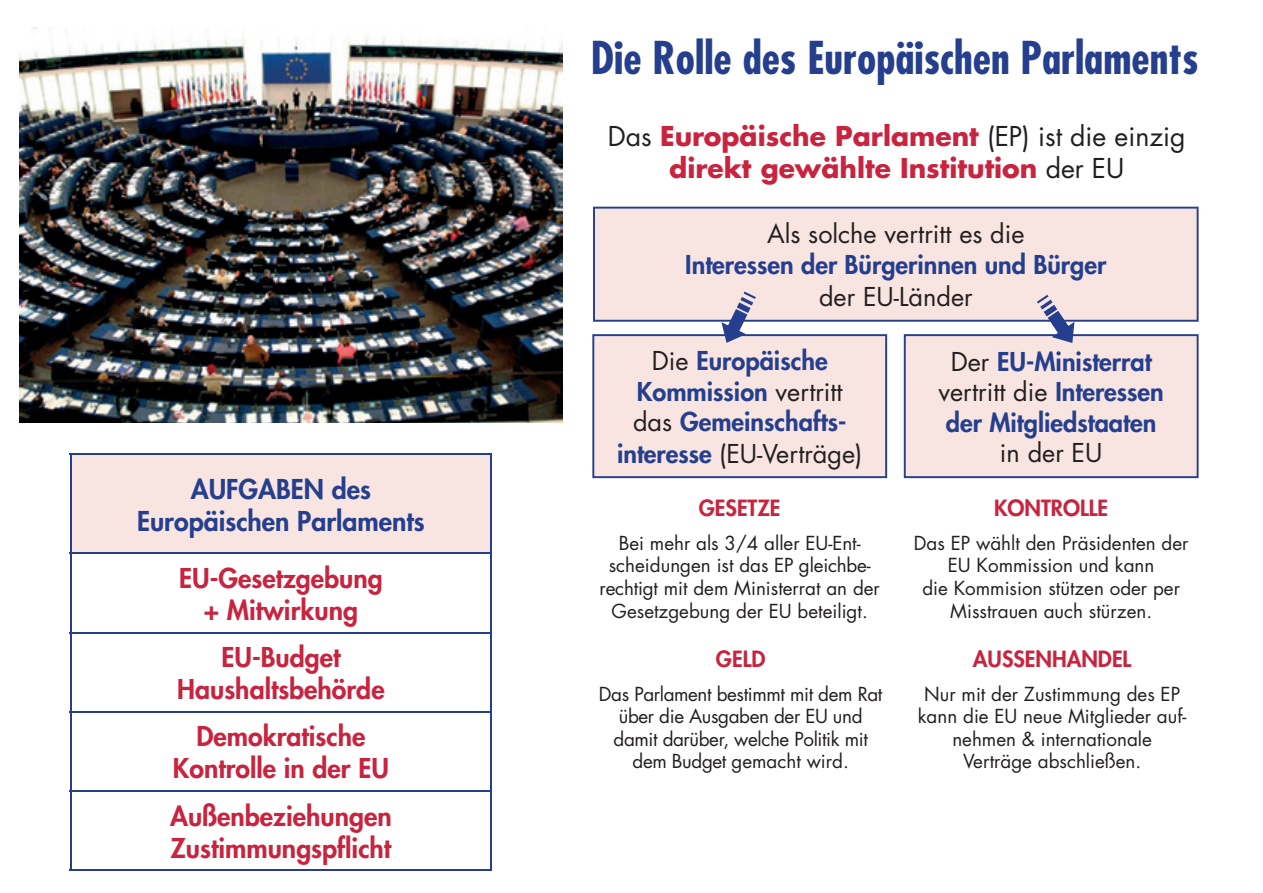
<style>
.page{position:relative;width:1263px;height:893px;background:#fff}
.page>*{position:absolute;margin:0;border:0;box-sizing:border-box;transform-origin:0 0}
.t1{font:700 condensed 44.1px "Futura Std";color:#253f8e}
.t2{font:800 26.55px/32px "Futura Std";color:#c8233f;text-align:center}
.t3{font:700 26.55px/32px "Futura Std";color:#c8233f;text-align:center}
.t4{font:800 26.55px/32px "Futura Std";color:#253f8e;text-align:center}
.t5{font:800 25.2px/30.9px "Futura Std";color:#253f8e;text-align:center}
.t6{font:25.2px "Futura Std";color:#231f20}
.t7{font:800 21.75px "Futura Std";color:#c8233f}
.t8{font:18.75px/22.5px "Futura Std";color:#231f20;text-align:center}
.t9{font:18.75px/22.5px "Futura Std";letter-spacing:-.02em;color:#231f20;text-align:center}
.s1{font-weight:400;color:#231f20}
</style>
<div class="page">
<div style="left:71px;top:454px;width:420px;height:99px;background:#f8e5e1"></div>
<hr style="left:70px;top:453px;width:422px;height:2px;background:#253f8e">
<hr style="left:70px;top:455px;width:2px;height:97px;background:#253f8e">
<hr style="left:490px;top:455px;width:2px;height:97px;background:#253f8e">
<hr style="left:70px;top:552px;width:422px;height:2px;background:#253f8e">
<hr style="left:70px;top:554px;width:2px;height:78px;background:#253f8e">
<hr style="left:490px;top:554px;width:2px;height:78px;background:#253f8e">
<hr style="left:70px;top:632px;width:422px;height:2px;background:#253f8e">
<hr style="left:70px;top:634px;width:2px;height:77px;background:#253f8e">
<hr style="left:490px;top:634px;width:2px;height:77px;background:#253f8e">
<hr style="left:70px;top:711px;width:422px;height:2px;background:#253f8e">
<hr style="left:70px;top:713px;width:2px;height:77px;background:#253f8e">
<hr style="left:490px;top:713px;width:2px;height:77px;background:#253f8e">
<hr style="left:70px;top:790px;width:422px;height:2px;background:#253f8e">
<hr style="left:70px;top:792px;width:2px;height:77px;background:#253f8e">
<hr style="left:490px;top:792px;width:2px;height:77px;background:#253f8e">
<hr style="left:70px;top:869px;width:422px;height:2px;background:#253f8e">
<img style="left:19px;top:28px;width:543px;height:394px">
<div style="left:593px;top:207px;width:605px;height:115px;background:#f8e5e1"></div>
<svg style="left:592px;top:288px;width:295px;height:190px;background:#efe0df"></svg>
<svg style="left:904px;top:290px;width:294px;height:188px;background:#f0e0df"></svg>
<h2 class="t4" style="left:137px;top:473px;width:289px">AUFGABEN des<br>Europäischen Parlaments</h2>
<h2 class="t2" style="left:179px;top:562px;width:205px">EU-Gesetzgebung + Mitwirkung</h2>
<h2 class="t2" style="left:177px;top:641px;width:209px">EU-Budget<br>Haushaltsbehörde</h2>
<h2 class="t2" style="left:173px;top:721px;width:217px">Demokratische<br>Kontrolle in der EU</h2>
<h2 class="t2" style="left:170px;top:800px;width:223px;text-align:left">Außenbeziehungen<br>Zustimmungspflicht</h2>
<h1 class="t1" style="left:591px;top:30px;width:609px">Die Rolle des Europäischen Parlaments</h1>
<h2 class="t3" style="left:608px;top:120px;width:579px"><span class="s1">Das</span> Europäische Parlament <span class="s1">(EP) ist die einzig </span>direkt gewählte Institution <span class="s1">der EU</span></h2>
<h3 class="t6" style="left:767px;top:218px;width:259px">Als solche vertritt es die</h3>
<h3 class="t5" style="left:685px;top:249px;width:423px">Interessen der Bürgerinnen und Bürger</h3>
<h3 class="t6" style="left:819px;top:280px;width:155px">der EU-Länder</h3>
<h3 class="t5" style="left:617px;top:346px;width:247px"><span class="s1">Die</span> Europäische<br>Kommission <span class="s1">vertritt das</span> Gemeinschafts&shy;interesse <span class="s1">(EU-Verträge)</span></h3>
<p class="t7" style="left:699px;top:495px;width:83px">GESETZE</p>
<p class="t8" style="left:600px;top:532px;width:282px">Bei mehr als 3/4 aller EU-Ent&shy;scheidungen ist das EP gleichbe&shy;rechtigt mit dem Ministerrat an der<br>Gesetzgebung der EU beteiligt.</p>
<p class="t7" style="left:716px;top:645px;width:51px">GELD</p>
<p class="t9" style="left:599px;top:683px;width:285px">Das Parlament bestimmt mit dem Rat über die Ausgaben der EU und damit darüber, welche Politik mit dem Budget gemacht wird.</p>
<h3 class="t5" style="left:938px;top:347px;width:227px;line-height:30.3px"><span class="s1">Der</span> EU-Ministerrat <span class="s1">vertritt die</span> Interessen der Mitgliedstaaten</h3>
<h3 class="t6" style="left:1000px;top:437px;width:104px">in der EU</h3>
<p class="t7" style="left:994px;top:495px;width:116px">KONTROLLE</p>
<p class="t8" style="left:914px;top:532px;width:276px">Das EP wählt den Präsidenten der<br>EU Kommission und kann<br>die Kommision stützen oder per<br>Misstrauen auch stürzen.</p>
<p class="t7" style="left:973px;top:645px;width:160px">AUSSENHANDEL</p>
<p class="t8" style="left:918px;top:683px;width:270px">Nur mit der Zustimmung des EP kann die EU neue Mitglieder auf&shy;nehmen &amp; internationale<br>Verträge abschließen.</p>
</div>
